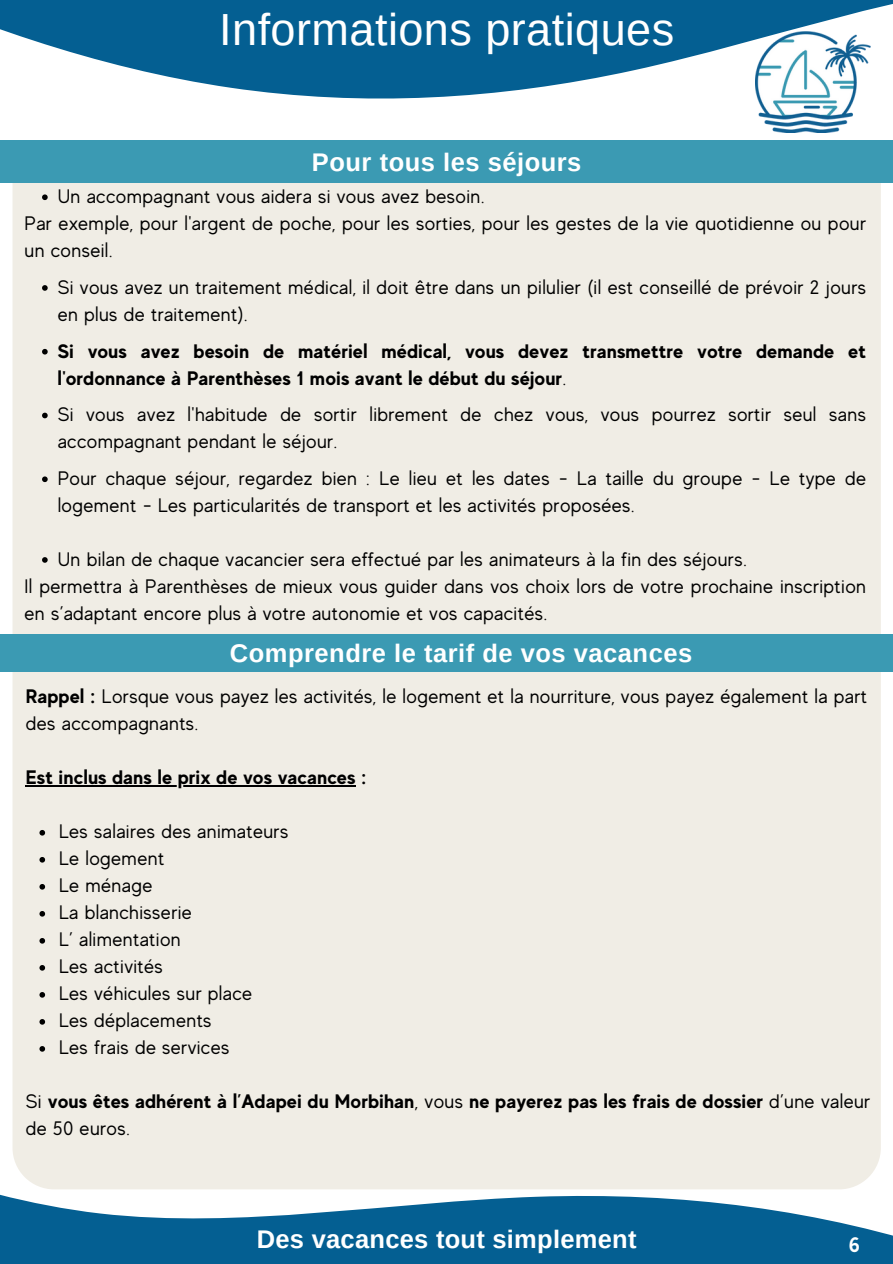
<style>
.page{position:relative;width:893px;height:1264px;background:#fff}
.page>*{position:absolute;margin:0;border:0;box-sizing:border-box;transform-origin:0 0}
.t1{font:45px "Arimo";letter-spacing:.01em;color:#fff}
.t2{font:700 25.5px "Arimo";letter-spacing:.02em;color:#fff}
.t3{font:700 21px "MADE Evolve Sans";color:#fff}
.t4{font:19.5px/26.8px "MADE Evolve Sans";letter-spacing:.02em;color:#000}
.t5{font:700 19.5px/26.8px "MADE Evolve Sans";letter-spacing:.02em;color:#000}
.s1{font-weight:400}
.s2{font-weight:700}
</style>
<div class="page">
<svg style="left:0;top:0;width:892px;height:141px;fill:#045f92"></svg>
<div style="left:12px;top:183px;width:868px;height:763px;background:#f0ede5"></div>
<svg style="left:0;top:946px;width:892px;height:317px;background:#c8d6d8"></svg>
<div style="left:0;top:141px;width:892px;height:42px;background:#3b9ab3"></div>
<svg style="left:42px;top:194px;width:6px;height:6px"></svg>
<svg style="left:42px;top:285px;width:6px;height:6px"></svg>
<svg style="left:42px;top:349px;width:6px;height:5px"></svg>
<svg style="left:42px;top:412px;width:6px;height:6px"></svg>
<svg style="left:42px;top:476px;width:6px;height:6px"></svg>
<svg style="left:42px;top:557px;width:6px;height:5px"></svg>
<div style="left:0;top:634px;width:892px;height:38px;background:#3b9ab3"></div>
<hr style="left:26px;top:785px;width:330px;height:1px;background:#000">
<svg style="left:39px;top:830px;width:6px;height:5px"></svg>
<svg style="left:39px;top:857px;width:6px;height:5px"></svg>
<svg style="left:39px;top:884px;width:6px;height:5px"></svg>
<svg style="left:39px;top:911px;width:6px;height:5px"></svg>
<svg style="left:39px;top:938px;width:6px;height:5px"></svg>
<svg style="left:39px;top:965px;width:6px;height:5px"></svg>
<svg style="left:39px;top:992px;width:6px;height:5px"></svg>
<svg style="left:39px;top:1019px;width:6px;height:5px"></svg>
<svg style="left:39px;top:1046px;width:6px;height:5px"></svg>
<img style="left:755px;top:32px;width:115px;height:101px">
<p class="t1" style="left:219px;top:4px;width:456px">Informations pratiques</p>
<p class="t2" style="left:312px;top:148px;width:271px">Pour tous les séjours</p>
<p class="t4" style="left:58px;top:183px;width:428px">Un accompagnant vous aidera si vous avez besoin.</p>
<p class="t4" style="left:25px;top:210px;width:842px">Par exemple, pour l'argent de poche, pour les sorties, pour les gestes de la vie quotidienne ou pour un conseil.</p>
<p class="t4" style="left:58px;top:274px;width:809px">Si vous avez un traitement médical, il doit être dans un pilulier (il est conseillé de prévoir 2 jours en plus de traitement).</p>
<p class="t5" style="left:58px;top:337px;width:809px">Si vous avez besoin de matériel médical, vous devez transmettre votre demande et l'ordonnance à Parenthèses 1 mois avant le début du séjour<span class="s1">.</span></p>
<p class="t4" style="left:58px;top:401px;width:809px">Si vous avez l'habitude de sortir librement de chez vous, vous pourrez sortir seul sans accompagnant pendant le séjour.</p>
<p class="t4" style="left:58px;top:465px;width:809px">Pour chaque séjour, regardez bien : Le lieu et les dates - La taille du groupe - Le type de logement - Les particularités de transport et les activités proposées.</p>
<p class="t4" style="left:58px;top:546px;width:690px">Un bilan de chaque vacancier sera effectué par les animateurs à la fin des séjours.</p>
<p class="t4" style="left:25px;top:572px;width:842px">Il permettra à Parenthèses de mieux vous guider dans vos choix lors de votre prochaine inscription en s’adaptant encore plus à votre autonomie et vos capacités.</p>
<p class="t2" style="left:230px;top:638px;width:464px">Comprendre le tarif de vos vacances</p>
<p class="t4" style="left:26px;top:683px;width:842px"><span class="s2">Rappel :</span> Lorsque vous payez les activités, le logement et la nourriture, vous payez également la part des accompagnants.</p>
<p class="t5" style="left:26px;top:763px;width:342px">Est inclus dans le prix de vos vacances :</p>
<p class="t4" style="left:59px;top:817px;width:231px">Les salaires des animateurs</p>
<p class="t4" style="left:59px;top:844px;width:107px">Le logement</p>
<p class="t4" style="left:59px;top:871px;width:95px">Le ménage</p>
<p class="t4" style="left:59px;top:898px;width:134px">La blanchisserie</p>
<p class="t4" style="left:59px;top:925px;width:123px">L’ alimentation</p>
<p class="t4" style="left:59px;top:952px;width:105px">Les activités</p>
<p class="t4" style="left:59px;top:979px;width:195px">Les véhicules sur place</p>
<p class="t4" style="left:59px;top:1006px;width:154px">Les déplacements</p>
<p class="t4" style="left:59px;top:1033px;width:172px">Les frais de services</p>
<p class="t5" style="left:26px;top:1087px;width:845px"><span class="s1">Si</span> vous êtes adhérent à l’Adapei du Morbihan<span class="s1">, vous</span> ne payerez pas les frais de dossier <span class="s1">d’une valeur de 50 euros.</span></p>
<p class="t2" style="left:257px;top:1224px;width:381px">Des vacances tout simplement</p>
<p class="t3" style="left:848px;top:1232px;width:13px">6</p>
</div>
